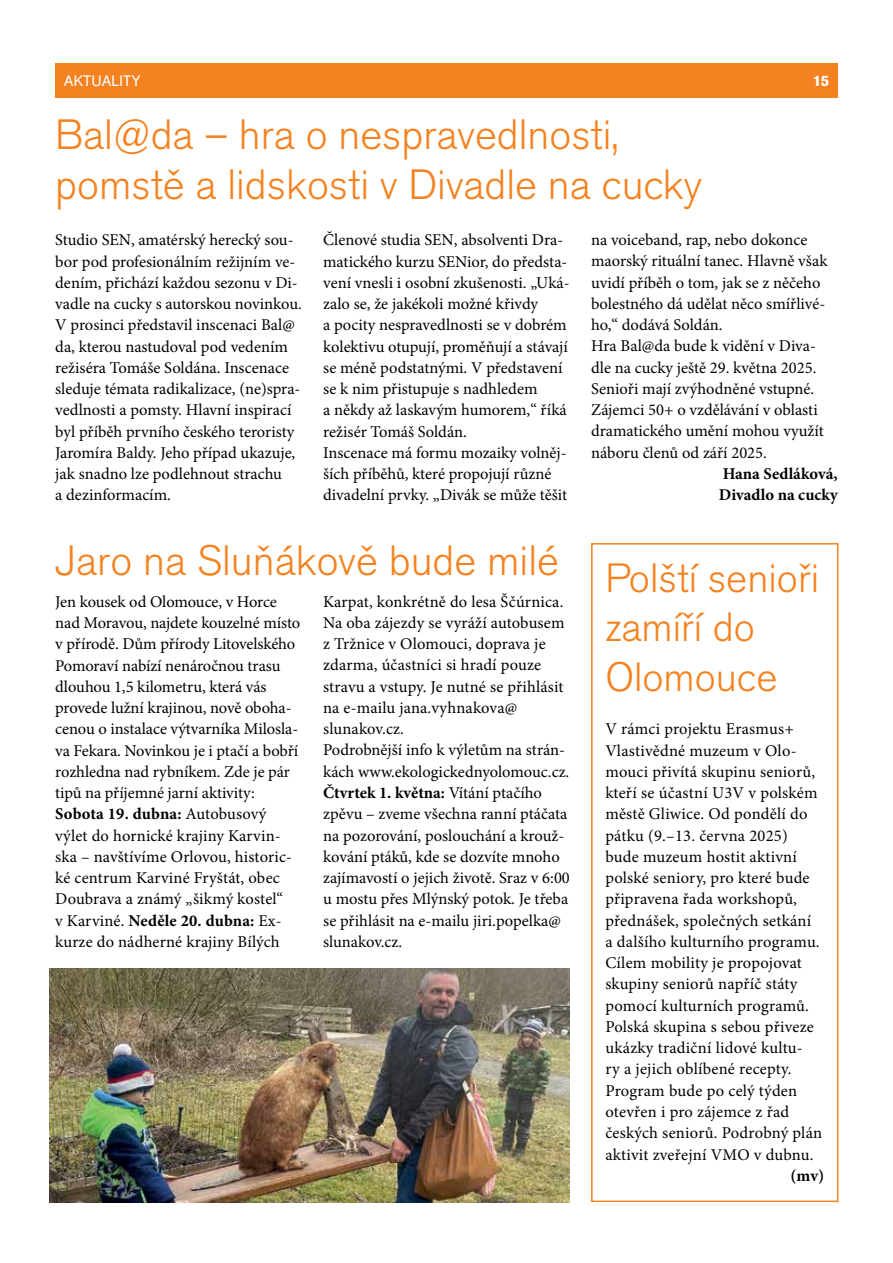
<style>
.page{position:relative;width:893px;height:1263px;background:#fff}
.page>*{position:absolute;margin:0;border:0;box-sizing:border-box;transform-origin:0 0}
.t1{font:300 42px/50.4px "Akzidenz Grotesk Pro";color:#f58220}
.t2{font:300 40.5px/49.5px "Akzidenz Grotesk Pro";color:#f58220}
.t3{font:16.5px/21.3px "Minion Pro";color:#000}
.t4{font:700 16.5px/21.3px "Minion Pro";color:#000}
.t5{font:15px "Akzidenz Grotesk Pro";letter-spacing:.01em;color:#fff}
.t6{font:700 15px "Akzidenz Grotesk Pro";color:#fff}
.s1{font-weight:700}
</style>
<div class="page">
<div style="left:55px;top:64px;width:783px;height:34px;background:#f58220"></div>
<div style="left:591px;top:543px;width:247px;height:659px;border:2px solid #f58220"></div>
<img style="left:50px;top:968px;width:520px;height:234px">
<p class="t5" style="left:64px;top:71px;width:78px">AKTUALITY</p>
<p class="t6" style="left:813px;top:71px;width:18px">15</p>
<h1 class="t1" style="left:55px;top:109px;width:648px">Bal@da – hra o nespravedlnosti, pomstě a lidskosti v Divadle na cucky</h1>
<p class="t3" style="left:55px;top:229px;width:248px">Studio SEN, amatérský herecký sou&shy;bor pod profesionálním režijním ve&shy;dením, přichází každou sezonu v Di&shy;vadle na cucky s autorskou novinkou.<br>V prosinci představil inscenaci Bal@ da, kterou nastudoval pod vedením režiséra Tomáše Soldána. Inscenace sleduje témata radikalizace, (ne)spra&shy;vedlnosti a pomsty. Hlavní inspirací byl příběh prvního českého teroristy Jaromíra Baldy. Jeho případ ukazuje, jak snadno lze podlehnout strachu<br>a dezinformacím.</p>
<p class="t3" style="left:323px;top:229px;width:248px">Členové studia SEN, absolventi Dra&shy;matického kurzu SENior, do předsta&shy;vení vnesli i osobní zkušenosti. „Uká&shy;zalo se, že jakékoli možné křivdy<br>a pocity nespravedlnosti se v dobrém kolektivu otupují, proměňují a stávají se méně podstatnými. V představení se k nim přistupuje s nadhledem<br>a někdy až laskavým humorem,“ říká režisér Tomáš Soldán.<br>Inscenace má formu mozaiky volněj&shy;ších příběhů, které propojují různé divadelní prvky. „Divák se může těšit</p>
<p class="t3" style="left:591px;top:229px;width:238px">na voiceband, rap, nebo dokonce maorský rituální tanec. Hlavně však uvidí příběh o tom, jak se z něčeho bolestného dá udělat něco smířlivé&shy;ho,“ dodává Soldán.<br>Hra Bal@da bude k vidění v Diva&shy;dle na cucky ještě 29. května 2025.<br>Senioři mají zvýhodněné vstupné.<br>Zájemci 50+ o vzdělávání v oblasti dramatického umění mohou využít náboru členů od září 2025.</p>
<p class="t4" style="left:719px;top:463px;width:120px">Hana Sedláková,<br>Divadlo na cucky</p>
<h1 class="t1" style="left:55px;top:535px;width:505px">Jaro na Sluňákově bude milé</h1>
<p class="t3" style="left:55px;top:591px;width:246px">Jen kousek od Olomouce, v Horce nad Moravou, najdete kouzelné místo v přírodě. Dům přírody Litovelského Pomoraví nabízí nenáročnou trasu dlouhou 1,5 kilometru, která vás provede lužní krajinou, nově oboha&shy;cenou o instalace výtvarníka Milosla&shy;va Fekara. Novinkou je i ptačí a bobří rozhledna nad rybníkem. Zde je pár tipů na příjemné jarní aktivity:<br><span class="s1">Sobota 19. dubna:</span> Autobusový výlet do hornické krajiny Karvin&shy;ska – navštívíme Orlovou, historic&shy;ké centrum Karviné Fryštát, obec Doubrava a známý „šikmý kostel“<br>v Karviné. <span class="s1">Neděle 20. dubna:</span> Ex&shy;kurze do nádherné krajiny Bílých</p>
<p class="t3" style="left:323px;top:591px;width:248px">Karpat, konkrétně do lesa Ščúrnica.<br>Na oba zájezdy se vyráží autobusem z Tržnice v Olomouci, doprava je zdarma, účastníci si hradí pouze stravu a vstupy. Je nutné se přihlásit na e-mailu jana.vyhnakova@ slunakov.cz.<br>Podrobnější info k výletům na strán&shy;kách www.ekologickednyolomouc.cz.<br><span class="s1">Čtvrtek 1. května:</span> Vítání ptačího zpěvu – zveme všechna ranní ptáčata na pozorování, poslouchání a krouž&shy;kování ptáků, kde se dozvíte mnoho zajímavostí o jejich životě. Sraz v 6:00 u mostu přes Mlýnský potok. Je třeba se přihlásit na e-mailu jiri.popelka@ slunakov.cz.</p>
<h2 class="t2" style="left:605px;top:553px;width:215px">Polští senioři zamíří do<br>Olomouce</h2>
<p class="t3" style="left:605px;top:718px;width:218px">V rámci projektu Erasmus+<br>Vlastivědné muzeum v Olo&shy;mouci přivítá skupinu seniorů, kteří se účastní U3V v polském městě Gliwice. Od pondělí do pátku (9.–13. června 2025) bude muzeum hostit aktivní polské seniory, pro které bude připravena řada workshopů, přednášek, společných setkání a dalšího kulturního programu.<br>Cílem mobility je propojovat skupiny seniorů napříč státy pomocí kulturních programů.<br>Polská skupina s sebou přiveze ukázky tradiční lidové kultu-<br>ry a jejich oblíbené recepty.<br>Program bude po celý týden otevřen i pro zájemce z řad českých seniorů. Podrobný plán aktivit zveřejní VMO v dubnu.</p>
<p class="t4" style="left:790px;top:1164px;width:35px">(mv)</p>
</div>
